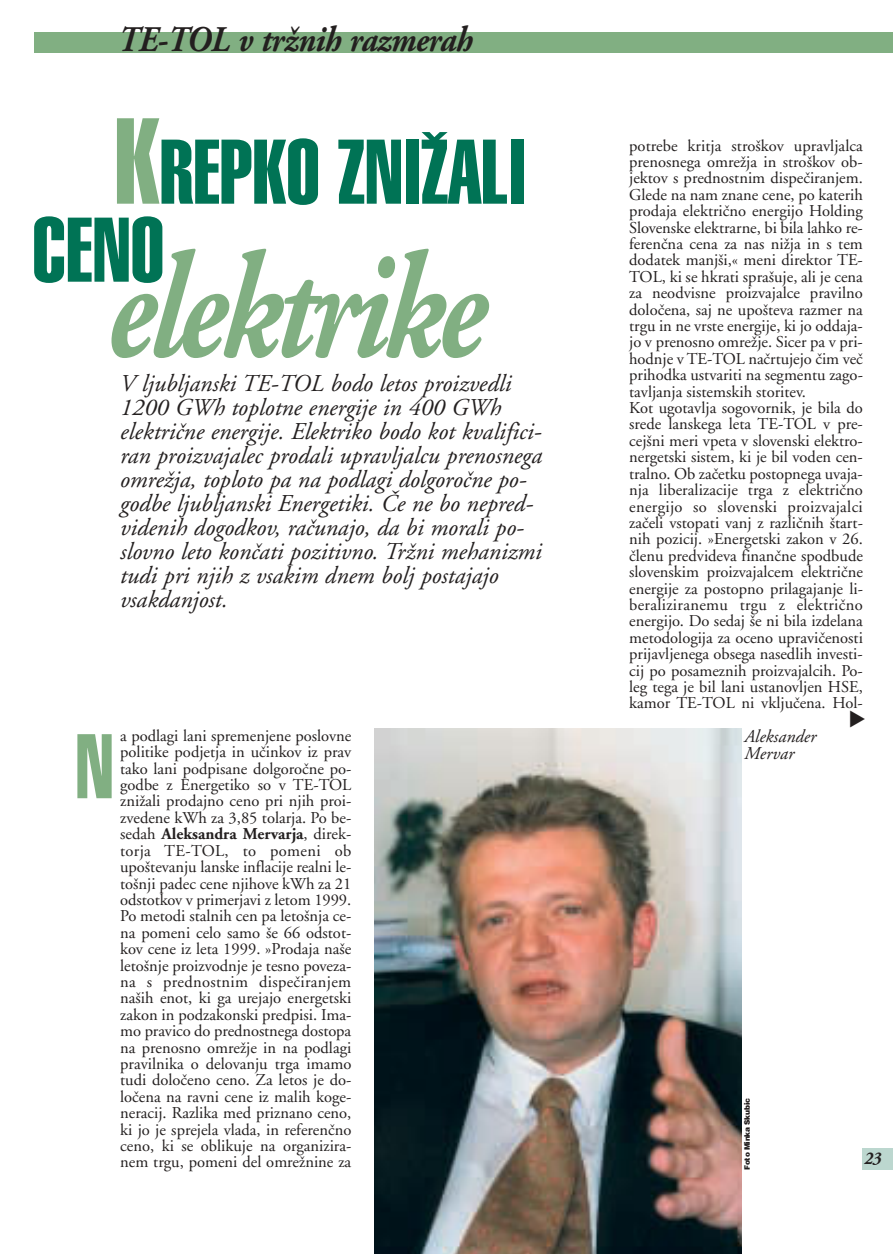
<style>
.page{position:relative;width:893px;height:1254px;background:#fff}
.page>*{position:absolute;margin:0;border:0;box-sizing:border-box;transform-origin:0 0}
.t1{font:italic 700 150px "SA Garamond";letter-spacing:-.04em;color:#81af82;scale:.8 1}
.t2{font:90px/78px "SS Helvetica Extra Compressed";color:#007355}
.t3{font:90px "Helvetica CE Extra Compressed";color:#81af82}
.t4{font:italic 700 36px "SA Garamond";letter-spacing:-.015em;color:#231f1f;scale:.9 1}
.t5{font:italic 24.15px/24px "SA Garamond";color:#231f1f}
.t6{font:italic 18px/17.2px "SA Garamond";color:#231f1f}
.t7{font:italic 700 18px "SA Garamond";color:#231f1f;scale:.9 1}
.t8{font:16.5px/16.4px "SA Garamond";color:#231f1f;text-align:justify}
.t9{font:900 7.5px "SS Helvetica";letter-spacing:-.035em;color:#231f1f}
.s1{font-size:120px;color:#81af82}
.s2{font-family:"Helvetica CE Extra Compressed"}
.s3{font-weight:700}
</style>
<div class="page">
<div style="left:34px;top:32px;width:858px;height:20px;background:#81af82"></div>
<div style="left:862px;top:1148px;width:30px;height:21px;background:#bcd7cf"></div>
<img style="left:374px;top:728px;width:367px;height:525px">
<h3 class="t4" style="left:118px;top:25px;width:395px">TE-TOL v tr`nih razmerah</h3>
<h2 class="t2" style="left:32px;top:138px;width:495px;text-indent:83px"><span class="s1">K</span>REPKO ZNI<span class="s2">@</span>ALI<br>CENO</h2>
<h1 class="t1" style="left:107px;top:248px;width:475px">elektrike</h1>
<p class="t5" style="left:120px;top:373px;width:423px">V ljubljanski TE-TOL bodo letos proizvedli 1200 GWh toplotne energije in 400 GWh elektri~ne energije. Elektriko bodo kot kvalifici&shy;ran proizvajalec prodali upravljalcu prenosnega omre`ja, toploto pa na podlagi dolgoro~ne po&shy;godbe ljubljanski Energetiki. ^e ne bo nepred&shy;videnih dogodkov, ra~unajo, da bi morali po&shy;slovno leto kon~ati pozitivno. Tr`ni mehanizmi tudi pri njih z vsakim dnem bolj postajajo vsakdanjost.</p>
<p class="t8" style="left:629px;top:139px;width:235px;text-align:left">potrebe kritja stro{kov upravljalca prenosnega omre`ja in stro{kov ob&shy;jektov s prednostnim dispe~iranjem.<br>Glede na nam znane cene, po katerih prodaja elektri~no energijo Holding Slovenske elektrarne, bi bila lahko re&shy;feren~na cena za nas ni`ja in s tem dodatek manj{i,« meni direktor TE-TOL, ki se hkrati spra{uje, ali je cena za neodvisne proizvajalce pravilno dolo~ena, saj ne upo{teva razmer na trgu in ne vrste energije, ki jo oddaja&shy;jo v prenosno omre`je. Sicer pa v pri&shy;hodnje v TE-TOL na~rtujejo ~im ve~ prihodka ustvariti na segmentu zago&shy;tavljanja sistemskih storitev.<br>Kot ugotavlja sogovornik, je bila do srede lanskega leta TE-TOL v pre&shy;cej{ni meri vpeta v slovenski elektro&shy;nergetski sistem, ki je bil voden cen&shy;tralno. Ob za~etku postopnega uvaja&shy;nja liberalizacije trga z elektri~no energijo so slovenski proizvajalci za~eli vstopati vanj z razli~nih {tart&shy;nih pozicij. »Energetski zakon v 26. ~lenu predvideva finan~ne spodbude slovenskim proizvajalcem elektri~ne energije za postopno prilagajanje li&shy;beraliziranemu trgu z elektri~no energijo. Do sedaj {e ni bila izdelana metodologija za oceno upravi~enosti prijavljenega obsega nasedlih investi&shy;cij po posameznih proizvajalcih. Po&shy;leg tega je bil lani ustanovljen HSE, kamor TE-TOL ni vklju~ena. Hol-</p>
<h2 class="t3" style="left:75px;top:734px;width:40px">N</h2>
<p class="t6" style="left:744px;top:729px;width:73px">Aleksander<br>Mervar</p>
<p class="t8" style="left:120px;top:729px;width:233px">a podlagi lani spremenjene poslovne politike podjetja in u~inkov iz prav tako lani podpisane dolgoro~ne po&shy;godbe z Energetiko so v TE-TOL zni`ali prodajno ceno pri njih proi&shy;zvedene kWh za 3,85 tolarja. Po be&shy;sedah <span class="s3">Aleksandra Mervarja</span>, direk&shy;torja TE-TOL, to pomeni ob upo{tevanju lanske inflacije realni le&shy;to{nji padec cene njihove kWh za 21 odstotkov v primerjavi z letom 1999.<br>Po metodi stalnih cen pa leto{nja ce&shy;na pomeni celo samo {e 66 odstot&shy;kov cene iz leta 1999. »Prodaja na{e leto{nje proizvodnje je tesno poveza&shy;na s prednostnim dispe~iranjem na{ih enot, ki ga urejajo energetski zakon in podzakonski predpisi. Ima&shy;mo pravico do prednostnega dostopa na prenosno omre`je in na podlagi pravilnika o delovanju trga imamo tudi dolo~eno ceno. Za letos je do&shy;lo~ena na ravni cene iz malih koge&shy;neracij. Razlika med priznano ceno, ki jo je sprejela vlada, in referen~no ceno, ki se oblikuje na organizira&shy;nem trgu, pomeni del omre`nine za</p>
<p class="t9" style="left:744px;top:1170px;width:73px;rotate:-90deg">Foto Minka Skubic</p>
<p class="t7" style="left:864px;top:1151px;width:20px">23</p>
</div>
